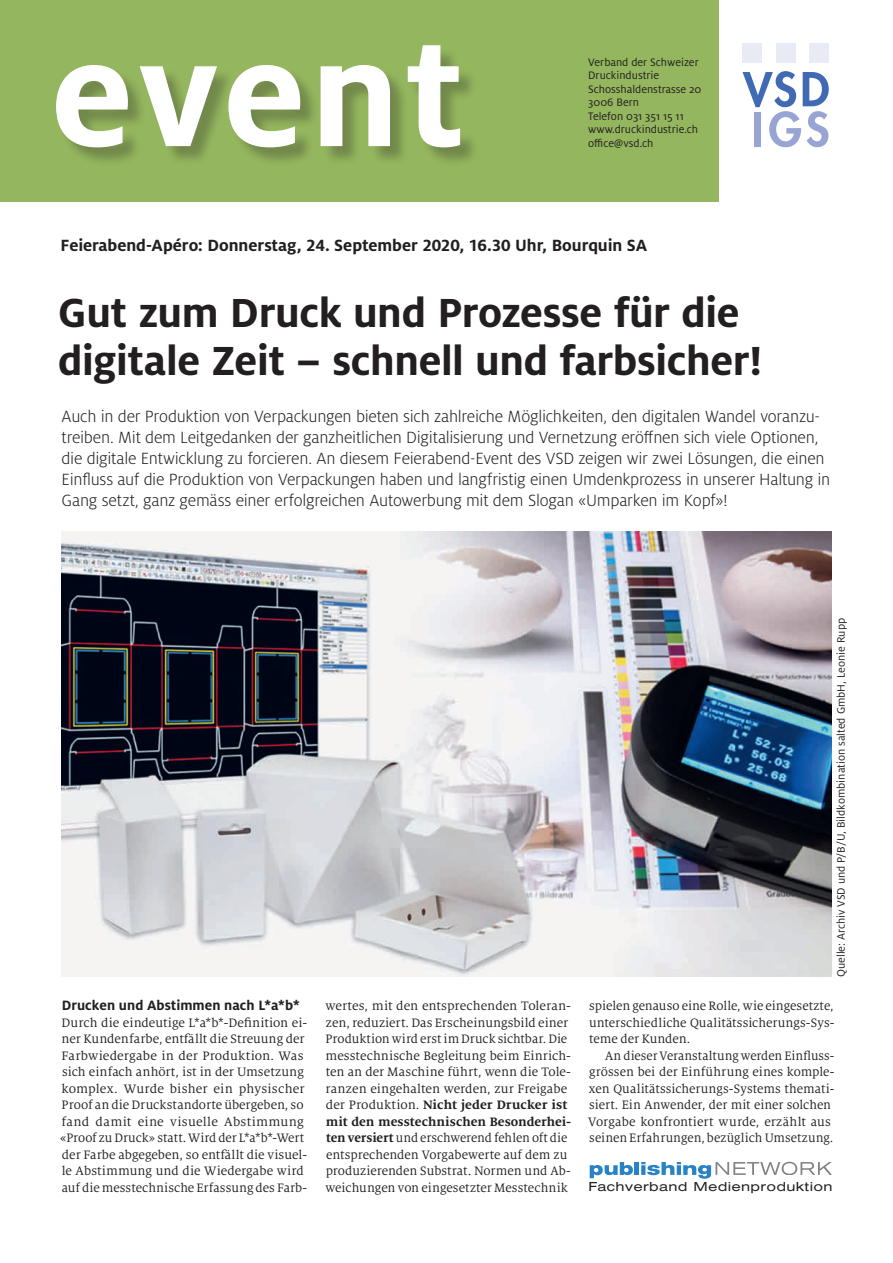
<style>
.page{position:relative;width:893px;height:1263px;background:#fff}
.page>*{position:absolute;margin:0;border:0;box-sizing:border-box;transform-origin:0 0}
.t1{font:700 162.6px "Milo OT";letter-spacing:.03em;color:#fff}
.t2{font:700 45px/48px "Milo Pro";letter-spacing:-.01em;color:#231f20}
.t3{font:300 18px/21px "Milo OT";letter-spacing:-.015em;color:#231f20}
.t4{font:700 18px "Milo OT";letter-spacing:-.005em;color:#231f20}
.t5{font:700 15px "Milo OT";letter-spacing:.005em;color:#231f20}
.t6{font:13.5px/16.5px "Milo Serif OT";letter-spacing:.005em;color:#231f20}
.t7{font:300 12.75px "Helvetica Extended BQ";letter-spacing:.06em;color:#231f20;scale:1.07 1}
.t8{font:12px/13.5px "Milo OT";color:#231f20}
.s1{font-weight:700}
</style>
<div class="page">
<img style="left:62px;top:531px;width:769px;height:446px">
<div style="left:0;top:0;width:719px;height:201px;background:#94b65e"></div>
<svg style="left:742px;top:71px;width:87px;height:76px"></svg>
<div style="left:742px;top:43px;width:20px;height:19px;background:#e8eaf5"></div>
<div style="left:776px;top:43px;width:19px;height:19px;background:#e8eaf5"></div>
<div style="left:809px;top:43px;width:20px;height:19px;background:#e8eaf5"></div>
<div style="left:58px;top:48px;width:421px;height:118px;background:#231f20;opacity:.3"></div>
<svg style="left:590px;top:1162px;width:43px;height:16px"></svg>
<hr style="left:635px;top:1162px;width:4px;height:13px;background:#2783c5">
<svg style="left:641px;top:1162px;width:191px;height:17px"></svg>
<h1 class="t1" style="left:51px;top:3px;width:415px">event</h1>
<p class="t8" style="left:588px;top:55px;width:115px">Verband der Schweizer<br>Druckindustrie<br>Schosshaldenstrasse 20<br>3006 Bern<br>Telefon 031 351 15 11 www.druckindustrie.ch office@vsd.ch</p>
<h3 class="t4" style="left:61px;top:235px;width:588px">Feierabend-Apéro: Donnerstag, 24. September 2020, 16.30 Uhr, Bourquin SA</h3>
<h2 class="t2" style="left:58px;top:289px;width:706px">Gut zum Druck und Prozesse für die digitale Zeit – schnell und farbsicher!</h2>
<p class="t3" style="left:62px;top:406px;width:770px">Auch in der Produktion von Verpackungen bieten sich zahlreiche Möglichkeiten, den digitalen Wandel voranzu&shy;treiben. Mit dem Leitgedanken der ganzheitlichen Digitalisierung und Vernetzung eröffnen sich viele Optionen, die digitale Entwicklung zu forcieren. An diesem Feierabend-Event des VSD zeigen wir zwei Lösungen, die einen Einfluss auf die Produktion von Verpackungen haben und langfristig einen Umdenkprozess in unserer Haltung in Gang setzt, ganz gemäss einer erfolgreichen Autowerbung mit dem Slogan «Umparken im Kopf»!</p>
<p class="t5" style="left:62px;top:997px;width:240px">Drucken und Abstimmen nach L*a*b*</p>
<p class="t6" style="left:60px;top:1014px;width:249px">Durch die eindeutige L*a*b*-Definition ei&shy;ner Kundenfarbe, entfällt die Streuung der Farbwiedergabe in der Produktion. Was sich einfach anhört, ist in der Umsetzung komplex. Wurde bisher ein physischer Proof an die Druckstandorte übergeben, so fand damit eine visuelle Abstimmung «Proof zu Druck» statt. Wird der L*a*b*-Wert der Farbe abgegeben, so entfällt die visuel&shy;le Abstimmung und die Wiedergabe wird auf die messtechnische Erfassung des Farb-</p>
<p class="t6" style="left:325px;top:998px;width:247px">wertes, mit den entsprechenden Toleran&shy;zen, reduziert. Das Erscheinungsbild einer Produktion wird erst im Druck sichtbar. Die messtechnische Begleitung beim Einrich&shy;ten an der Maschine führt, wenn die Tole&shy;ranzen eingehalten werden, zur Freigabe der Produktion. <span class="s1">Nicht jeder Drucker ist mit den messtechnischen Besonderhei&shy;ten versiert</span> und erschwerend fehlen oft die entsprechenden Vorgabewerte auf dem zu produzierenden Substrat. Normen und Ab&shy;weichungen von eingesetzter Messtechnik</p>
<p class="t8" style="left:834px;top:977px;width:360px;rotate:-90deg">Quelle: Archiv VSD und P/B/U, Bildkombination salted GmbH, Leonie Rupp</p>
<p class="t6" style="left:589px;top:998px;width:247px;text-align:justify">spielen genauso eine Rolle, wie eingesetzte, unterschiedliche Qualitätssicherungs-Sys&shy;teme der Kunden.</p>
<p class="t6" style="left:588px;top:1047px;width:248px;text-indent:17px">An dieser Veranstaltung werden Einfluss&shy;grössen bei der Einführung eines komple&shy;xen Qualitätssicherungs-Systems themati&shy;siert. Ein Anwender, der mit einer solchen Vorgabe konfrontiert wurde, erzählt aus seinen Erfahrungen, bezüglich Umsetzung.</p>
<p class="t7" style="left:589px;top:1180px;width:229px">Fachverband Medienproduktion</p>
</div>
